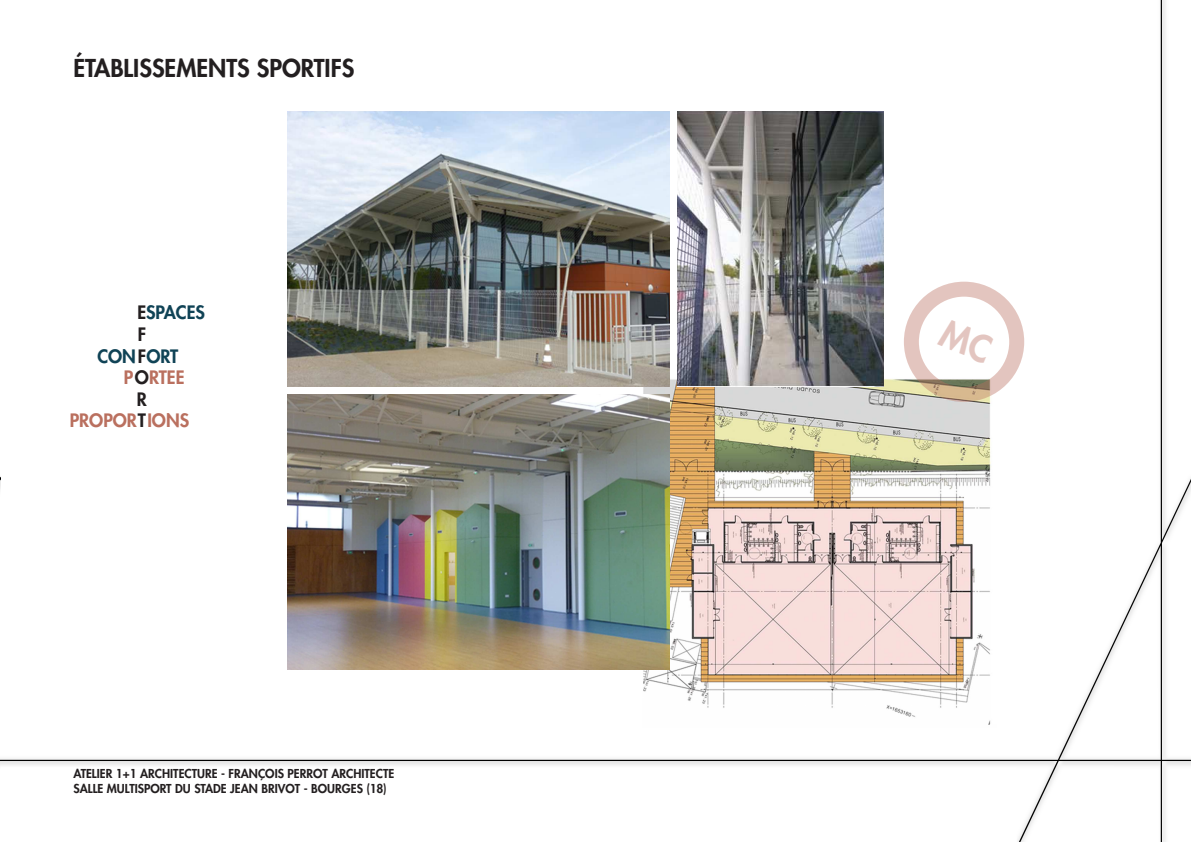
<style>
.page{position:relative;width:1191px;height:842px;background:#fff}
.page>*{position:absolute;margin:0;border:0;box-sizing:border-box;transform-origin:0 0}
.t1{font:800 24px "Futura LT";color:#231f20}
.t2{font:800 18px "Futura LT";color:#ba705f}
.t3{font:800 18px "Futura LT";color:#104356}
.t4{font:800 18px "Futura LT";color:#231f20}
.t5{font:800 12px "Futura LT";color:#231f20}
.s1{color:#231f20}
</style>
<div class="page">
<img style="left:0;top:0;width:1191px;height:842px">
<img style="left:622px;top:373px;width:374px;height:354px">
<img style="left:677px;top:111px;width:207px;height:276px">
<div style="left:904px;top:282px;width:120px;height:120px;border:15px solid #ba6f5f;border-radius:50%"></div>
<img style="left:288px;top:111px;width:381px;height:276px">
<img style="left:288px;top:394px;width:381px;height:275px">
<svg style="left:937px;top:319px;width:56px;height:45px"></svg>
<p class="t1" style="left:74px;top:52px;width:282px">ÉTABLISSEMENTS SPORTIFS</p>
<p class="t3" style="left:137px;top:301px;width:69px"><span class="s1">E</span>SPACES</p>
<p class="t4" style="left:138px;top:322px;width:10px">F</p>
<p class="t4" style="left:138px;top:344px;width:10px">F</p>
<p class="t4" style="left:135px;top:365px;width:16px">O</p>
<p class="t4" style="left:137px;top:387px;width:12px">R</p>
<p class="t4" style="left:138px;top:409px;width:10px">T</p>
<p class="t3" style="left:97px;top:344px;width:82px">CON ORT</p>
<p class="t2" style="left:124px;top:365px;width:62px">P RTEE</p>
<p class="t2" style="left:70px;top:408px;width:121px">PROPOR IONS</p>
<p class="t5" style="left:74px;top:766px;width:322px">ATELIER 1+1 ARCHITECTURE - FRANÇOIS PERROT ARCHITECTE</p>
<p class="t5" style="left:74px;top:780px;width:315px">SALLE MULTISPORT DU STADE JEAN BRIVOT - BOURGES (18)</p>
</div>
